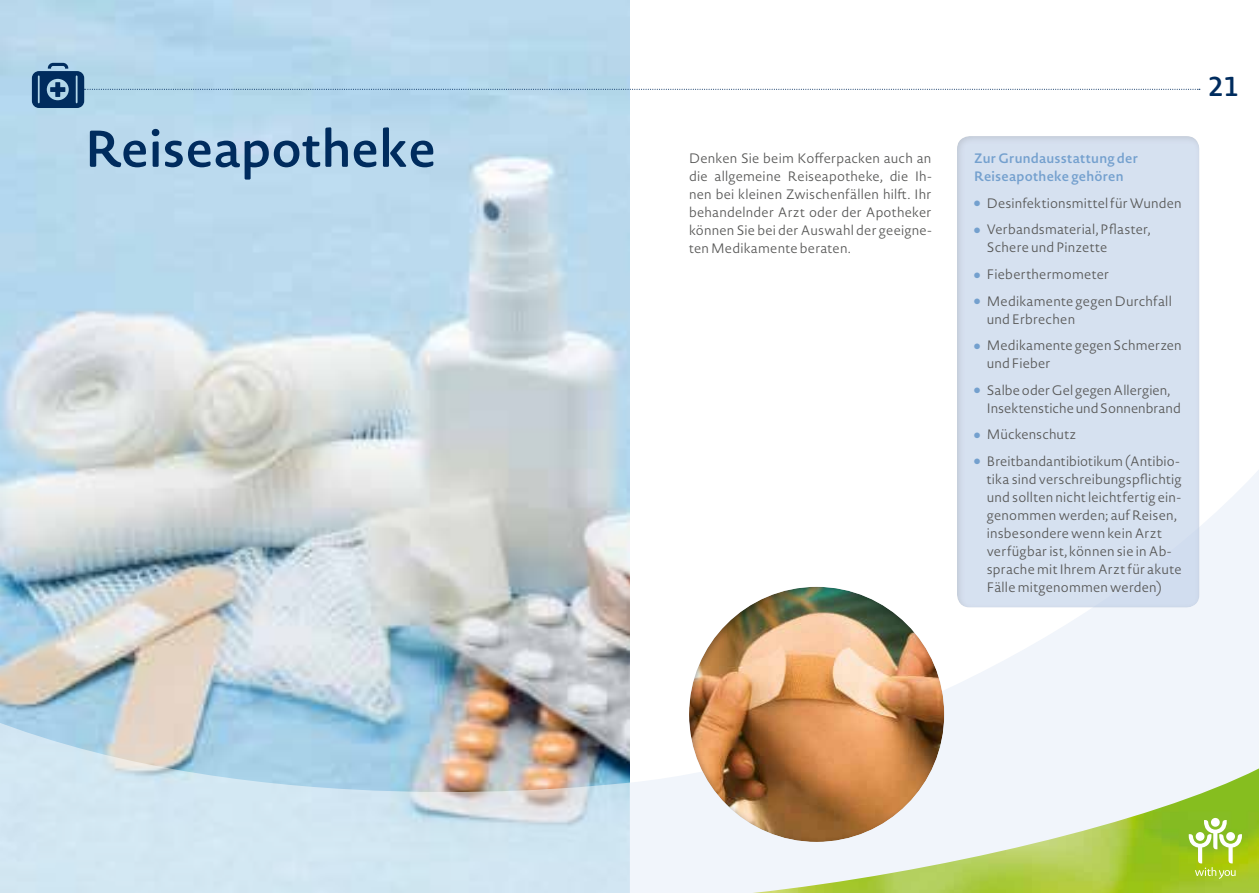
<style>
.page{position:relative;width:1259px;height:893px;background:#fff}
.page>*{position:absolute;margin:0;border:0;box-sizing:border-box;transform-origin:0 0}
.t1{font:600 51px "Novel Sans Rd Pro";color:#002c5e}
.t2{font:600 27px "Novel Sans Rd Pro";color:#002c5e}
.t3{font:300 13.5px/18px "Novel Sans Rd Pro";letter-spacing:.01em;color:#565655}
.t4{font:600 13.5px/18px "Novel Sans Rd Pro";letter-spacing:.015em;color:#74a0ce}
.s1{font-weight:600;font-size:7.5px;color:#74a0ce}
.s2{font-size:7.5px;color:#74a0ce}
</style>
<div class="page">
<img style="left:0;top:0;width:629px;height:718px">
<svg style="left:0;top:718px;width:629px;height:175px;background:#c6d8e1"></svg>
<svg style="left:629px;top:455px;width:630px;height:438px"></svg>
<img style="left:752px;top:768px;width:507px;height:125px">
<svg style="left:1188px;top:818px;width:54px;height:61px"></svg>
<svg style="left:32px;top:63px;width:1168px;height:45px"></svg>
<div style="left:688px;top:585px;width:258px;height:258px;background:#000;opacity:.35"></div>
<div style="left:957px;top:135px;width:244px;height:473px;background:#d6e1f0"></div>
<h1 class="t1" style="left:85px;top:112px;width:353px">Reiseapotheke</h1>
<p class="t3" style="left:689px;top:150px;width:244px;text-align:justify">Denken Sie beim Kofferpacken auch an die allgemeine Reiseapotheke, die Ih&shy;nen bei kleinen Zwischenfällen hilft. Ihr behandelnder Arzt oder der Apotheker können Sie bei der Auswahl der geeigne&shy;ten Medikamente beraten.</p>
<p class="t4" style="left:974px;top:149px;width:166px">Zur Grundausstattung der<br>Reiseapotheke gehören</p>
<p class="t3" style="left:974px;top:194px;width:209px"><span class="s1">●</span> Desinfektionsmittel für Wunden</p>
<p class="t3" style="left:986px;top:221px;width:165px;text-indent:-13px"><span class="s2">●</span> Verbandsmaterial, Pflaster,<br>Schere und Pinzette</p>
<p class="t3" style="left:974px;top:265px;width:137px"><span class="s2">●</span> Fieberthermometer</p>
<p class="t3" style="left:986px;top:292px;width:187px;text-indent:-13px"><span class="s2">●</span> Medikamente gegen Durchfall und Erbrechen</p>
<p class="t3" style="left:986px;top:336px;width:196px;text-indent:-13px"><span class="s2">●</span> Medikamente gegen Schmerzen und Fieber</p>
<p class="t3" style="left:986px;top:381px;width:196px;text-indent:-13px"><span class="s2">●</span> Salbe oder Gel gegen Allergien,<br>Insektenstiche und Sonnenbrand</p>
<p class="t3" style="left:974px;top:425px;width:104px"><span class="s2">●</span> Mückenschutz</p>
<p class="t3" style="left:986px;top:452px;width:196px;text-indent:-13px"><span class="s2">●</span> Breitbandantibiotikum (Antibio&shy;tika sind verschreibungspflichtig und sollten nicht leichtfertig ein&shy;genommen werden; auf Reisen, insbesondere wenn kein Arzt verfügbar ist, können sie in Ab&shy;sprache mit Ihrem Arzt für akute<br>Fälle mitgenommen werden)</p>
<h2 class="t2" style="left:1208px;top:66px;width:33px">21</h2>
</div>
